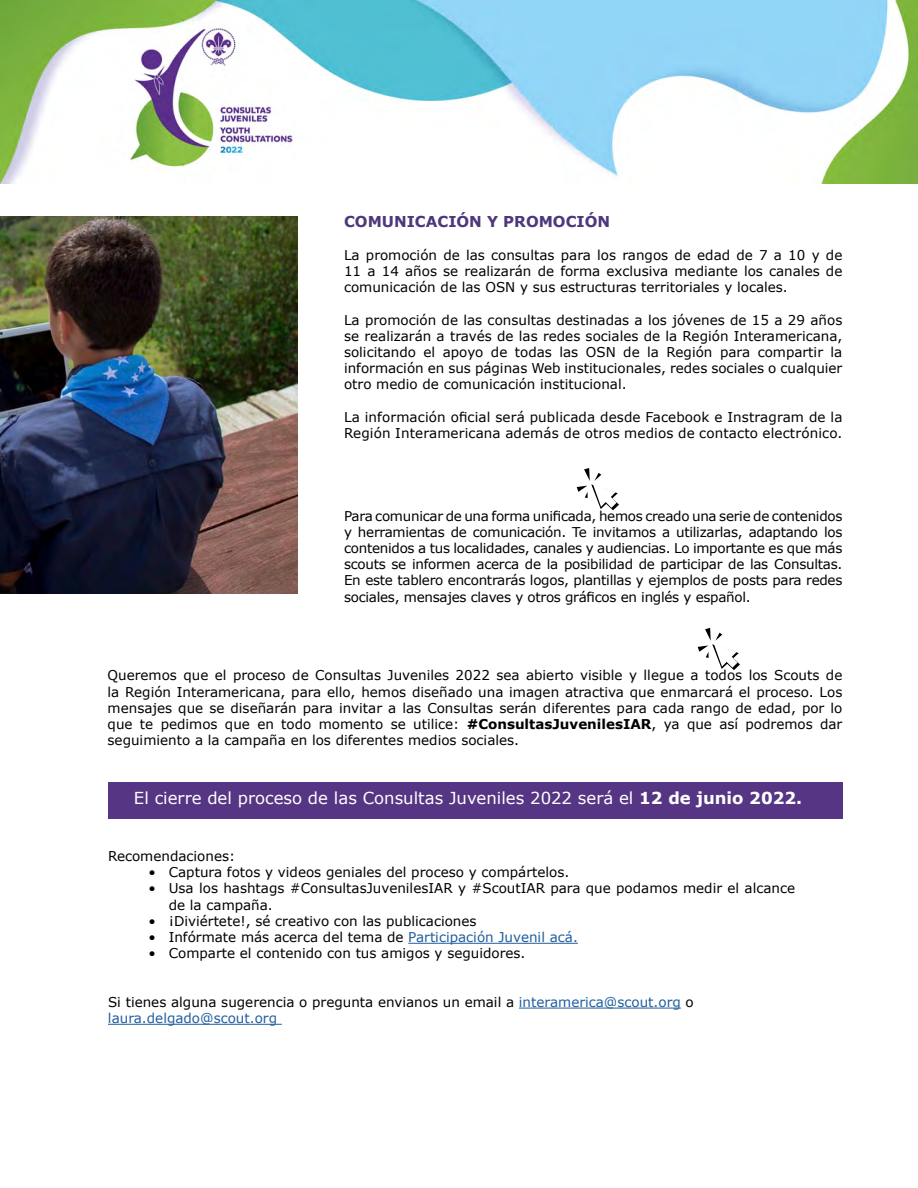
<style>
.page{position:relative;width:918px;height:1188px;background:#fff}
.page>*{position:absolute;margin:0;border:0;box-sizing:border-box;transform-origin:0 0}
.t1{font:16.5px "Verdana";color:#fff}
.t2{font:700 15px "Verdana";color:#4e387b}
.t3{font:13.5px/16.2px "Verdana";color:#000;text-align:justify}
.s1{font-weight:700}
.s2{color:#215e9e}
</style>
<div class="page">
<img style="left:0;top:0;width:918px;height:184px">
<div style="left:108px;top:782px;width:734px;height:37px;background:#563684"></div>
<img style="left:0;top:216px;width:298px;height:378px">
<hr style="left:408px;top:943px;width:170px;height:1px;background:#215e9e">
<hr style="left:519px;top:1008px;width:162px;height:1px;background:#215e9e">
<hr style="left:108px;top:1024px;width:174px;height:1px;background:#215e9e">
<svg style="left:698px;top:628px;width:42px;height:42px"></svg>
<svg style="left:577px;top:468px;width:42px;height:42px"></svg>
<p class="t2" style="left:344px;top:211px;width:268px">COMUNICACIÓN Y PROMOCIÓN</p>
<p class="t3" style="left:344px;top:247px;width:500px">La promoción de las consultas para los rangos de edad de 7 a 10 y de 11 a 14 años se realizarán de forma exclusiva mediante los canales de comunicación de las OSN y sus estructuras territoriales y locales.</p>
<p class="t3" style="left:344px;top:312px;width:500px">La promoción de las consultas destinadas a los jóvenes de 15 a 29 años se realizarán a través de las redes sociales de la Región Interamericana, solicitando el apoyo de todas las OSN de la Región para compartir la información en sus páginas Web institucionales, redes sociales o cualquier otro medio de comunicación institucional.</p>
<p class="t3" style="left:344px;top:409px;width:500px">La información oficial será publicada desde Facebook e Instragram de la<br>Región Interamericana además de otros medios de contacto electrónico.</p>
<p class="t3" style="left:344px;top:508px;width:500px">Para comunicar de una forma unificada, hemos creado una serie de contenidos y herramientas de comunicación. Te invitamos a utilizarlas, adaptando los contenidos a tus localidades, canales y audiencias. Lo importante es que más scouts se informen acerca de la posibilidad de participar de las Consultas.<br>En este tablero encontrarás logos, plantillas y ejemplos de posts para redes sociales, mensajes claves y otros gráficos en inglés y español.</p>
<p class="t3" style="left:108px;top:668px;width:736px">Queremos que el proceso de Consultas Juveniles 2022 sea abierto visible y llegue a todos los Scouts de la Región Interamericana, para ello, hemos diseñado una imagen atractiva que enmarcará el proceso. Los mensajes que se diseñarán para invitar a las Consultas serán diferentes para cada rango de edad, por lo que te pedimos que en todo momento se utilice: <span class="s1">#ConsultasJuvenilesIAR</span>, ya que así podremos dar seguimiento a la campaña en los diferentes medios sociales.</p>
<p class="t1" style="left:134px;top:787px;width:670px">El cierre del proceso de las Consultas Juveniles 2022 será el <span class="s1">12 de junio 2022.</span></p>
<p class="t3" style="left:108px;top:848px;width:129px">Recomendaciones:</p>
<p class="t3" style="left:148px;top:864px;width:422px">• Captura fotos y videos geniales del proceso y compártelos.</p>
<p class="t3" style="left:169px;top:881px;width:628px;text-indent:-20px">• Usa los hashtags #ConsultasJuvenilesIAR y #ScoutIAR para que podamos medir el alcance de la campaña.</p>
<p class="t3" style="left:148px;top:913px;width:330px">• ¡Diviértete!, sé creativo con las publicaciones</p>
<p class="t3" style="left:148px;top:929px;width:431px">• Infórmate más acerca del tema de <span class="s2">Participación Juvenil acá.</span></p>
<p class="t3" style="left:148px;top:945px;width:379px">• Comparte el contenido con tus amigos y seguidores.</p>
<p class="t3" style="left:108px;top:994px;width:587px">Si tienes alguna sugerencia o pregunta envianos un email a <span class="s2">interamerica@scout.org</span> o <span class="s2">laura.delgado@scout.org</span></p>
</div>
